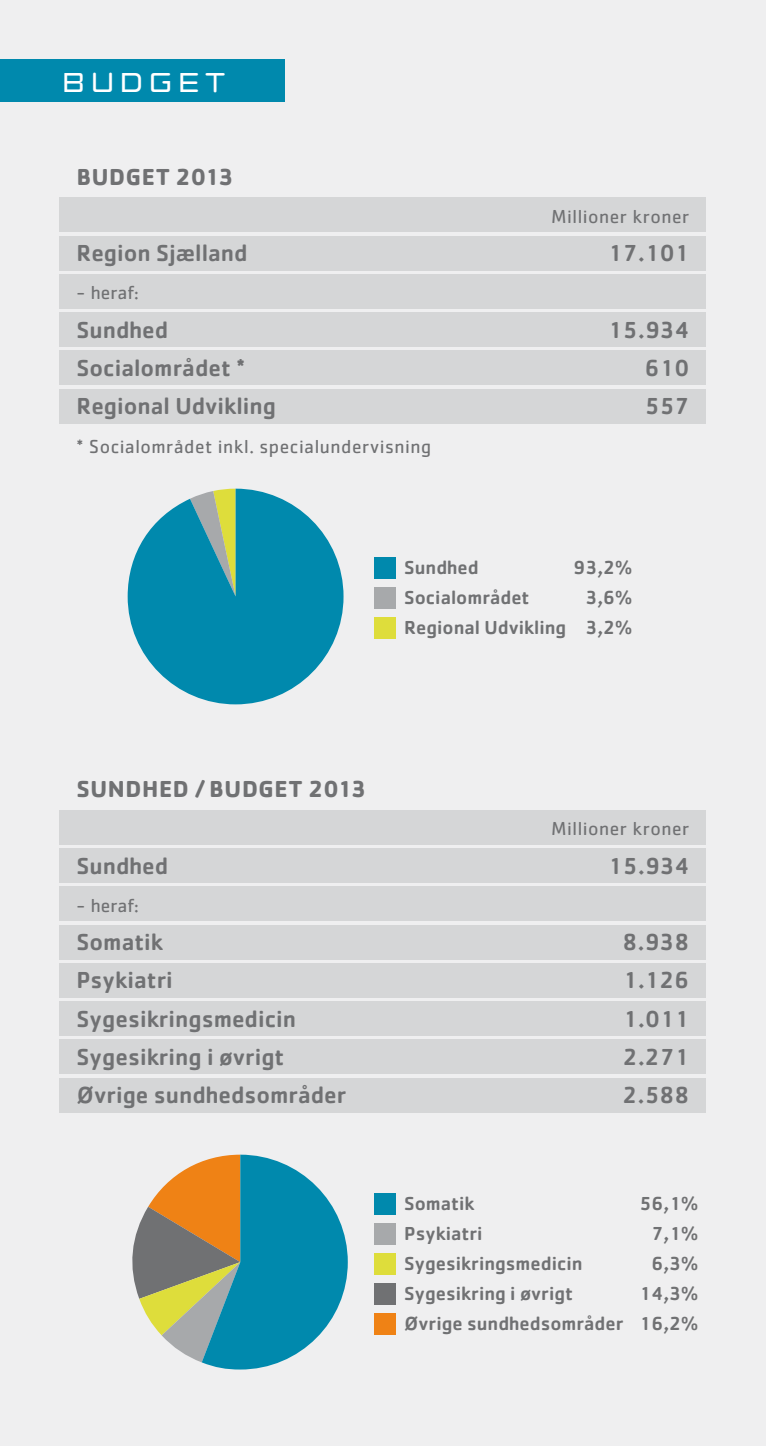
<style>
.page{position:relative;width:766px;height:1446px;background:#fff}
.page>*{position:absolute;margin:0;border:0;box-sizing:border-box;transform-origin:0 0}
.t1{font:27px "REGIONSJAELLANDLUKKET";letter-spacing:.015em;color:#fff}
.Skematekst{font:500 24px "Cachet Std";color:#707173}
.Rubrik{font:700 24px "Cachet Std";letter-spacing:.025em;color:#707173}
.t2{font:500 19.5px "Cachet Std";color:#707173}
.Lille_tekst{font:19.5px "Cachet Std";letter-spacing:.03em;color:#707173}
.Skematekst-2{font:19.5px "Cachet Std";color:#707173}
</style>
<div class="page">
<div style="left:0;top:0;width:765px;height:1446px;background:#efeff0"></div>
<div style="left:0;top:60px;width:284px;height:42px;background:#0089ad"></div>
<div style="left:60px;top:198px;width:646px;height:34px;background:#d5d6d7"></div>
<div style="left:60px;top:810px;width:646px;height:34px;background:#d5d6d7"></div>
<div style="left:60px;top:848px;width:646px;height:34px;background:#d5d6d7"></div>
<div style="left:60px;top:887px;width:646px;height:34px;background:#d5d6d7"></div>
<div style="left:60px;top:925px;width:646px;height:34px;background:#d5d6d7"></div>
<div style="left:60px;top:963px;width:646px;height:34px;background:#d5d6d7"></div>
<div style="left:60px;top:1001px;width:646px;height:34px;background:#d5d6d7"></div>
<div style="left:60px;top:1040px;width:646px;height:34px;background:#d5d6d7"></div>
<div style="left:60px;top:1078px;width:646px;height:34px;background:#d5d6d7"></div>
<div style="left:60px;top:236px;width:646px;height:34px;background:#d5d6d7"></div>
<div style="left:60px;top:274px;width:646px;height:34px;background:#d5d6d7"></div>
<div style="left:60px;top:313px;width:646px;height:34px;background:#d5d6d7"></div>
<div style="left:60px;top:351px;width:646px;height:34px;background:#d5d6d7"></div>
<div style="left:60px;top:389px;width:646px;height:34px;background:#d5d6d7"></div>
<svg style="left:128px;top:489px;width:215px;height:215px;fill:#0089ad"></svg>
<svg style="left:132px;top:1154px;width:216px;height:215px"></svg>
<div style="left:374px;top:557px;width:21px;height:21px;background:#0089ad"></div>
<div style="left:374px;top:587px;width:21px;height:21px;background:#a7a9ab"></div>
<div style="left:374px;top:617px;width:21px;height:21px;background:#dedd3b"></div>
<div style="left:374px;top:1193px;width:21px;height:21px;background:#0089ad"></div>
<div style="left:374px;top:1223px;width:21px;height:21px;background:#a7a9ab"></div>
<div style="left:374px;top:1253px;width:21px;height:21px;background:#dedd3b"></div>
<div style="left:374px;top:1283px;width:21px;height:21px;background:#707173"></div>
<div style="left:374px;top:1313px;width:21px;height:21px;background:#ef8215"></div>
<p class="t1" style="left:60px;top:65px;width:167px">BUDGET</p>
<p class="Rubrik" style="left:77px;top:161px;width:159px">BUDGET 2013</p>
<p class="Lille_tekst" style="left:551px;top:205px;width:140px">Millioner kroner</p>
<p class="Skematekst" style="left:77px;top:238px;width:172px">Region Sjælland</p>
<p class="Skematekst" style="left:608px;top:238px;width:83px">17.101</p>
<p class="Skematekst-2" style="left:77px;top:281px;width:64px">- heraf:</p>
<p class="Skematekst" style="left:77px;top:315px;width:93px">Sundhed</p>
<p class="Skematekst" style="left:608px;top:315px;width:83px">15.934</p>
<p class="Skematekst" style="left:77px;top:353px;width:170px">Socialområdet *</p>
<p class="Skematekst" style="left:644px;top:353px;width:46px">610</p>
<p class="Skematekst" style="left:77px;top:391px;width:201px">Regional Udvikling</p>
<p class="Skematekst" style="left:644px;top:391px;width:46px">557</p>
<p class="Lille_tekst" style="left:77px;top:435px;width:356px">* Socialområdet inkl. specialundervisning</p>
<p class="t2" style="left:404px;top:555px;width:76px">Sundhed</p>
<p class="t2" style="left:573px;top:555px;width:60px">93,2%</p>
<p class="t2" style="left:404px;top:585px;width:127px">Socialområdet</p>
<p class="t2" style="left:585px;top:585px;width:48px">3,6%</p>
<p class="t2" style="left:404px;top:615px;width:229px">Regional Udvikling 3,2%</p>
<p class="Rubrik" style="left:77px;top:773px;width:291px">SUNDHED / BUDGET 2013</p>
<p class="Lille_tekst" style="left:551px;top:817px;width:140px">Millioner kroner</p>
<p class="Skematekst" style="left:77px;top:851px;width:93px">Sundhed</p>
<p class="Skematekst" style="left:608px;top:851px;width:83px">15.934</p>
<p class="Lille_tekst" style="left:77px;top:894px;width:64px">- heraf:</p>
<p class="Skematekst" style="left:77px;top:927px;width:88px">Somatik</p>
<p class="Skematekst" style="left:622px;top:927px;width:68px">8.938</p>
<p class="Skematekst" style="left:77px;top:965px;width:98px">Psykiatri</p>
<p class="Skematekst" style="left:622px;top:965px;width:68px">1.126</p>
<p class="Skematekst" style="left:77px;top:1004px;width:221px">Sygesikringsmedicin</p>
<p class="Skematekst" style="left:623px;top:1004px;width:68px">1.011</p>
<p class="Skematekst" style="left:77px;top:1042px;width:209px">Sygesikring i øvrigt</p>
<p class="Skematekst" style="left:622px;top:1042px;width:68px">2.271</p>
<p class="Skematekst" style="left:77px;top:1080px;width:271px">Øvrige sundhedsområder</p>
<p class="Skematekst" style="left:622px;top:1080px;width:68px">2.588</p>
<p class="t2" style="left:404px;top:1191px;width:72px">Somatik</p>
<p class="t2" style="left:639px;top:1191px;width:60px">56,1%</p>
<p class="t2" style="left:404px;top:1221px;width:80px">Psykiatri</p>
<p class="t2" style="left:651px;top:1221px;width:48px">7,1%</p>
<p class="t2" style="left:404px;top:1251px;width:180px">Sygesikringsmedicin</p>
<p class="t2" style="left:651px;top:1251px;width:48px">6,3%</p>
<p class="t2" style="left:404px;top:1281px;width:170px">Sygesikring i øvrigt</p>
<p class="t2" style="left:639px;top:1281px;width:60px">14,3%</p>
<p class="t2" style="left:404px;top:1311px;width:295px">Øvrige sundhedsområder 16,2%</p>
</div>
